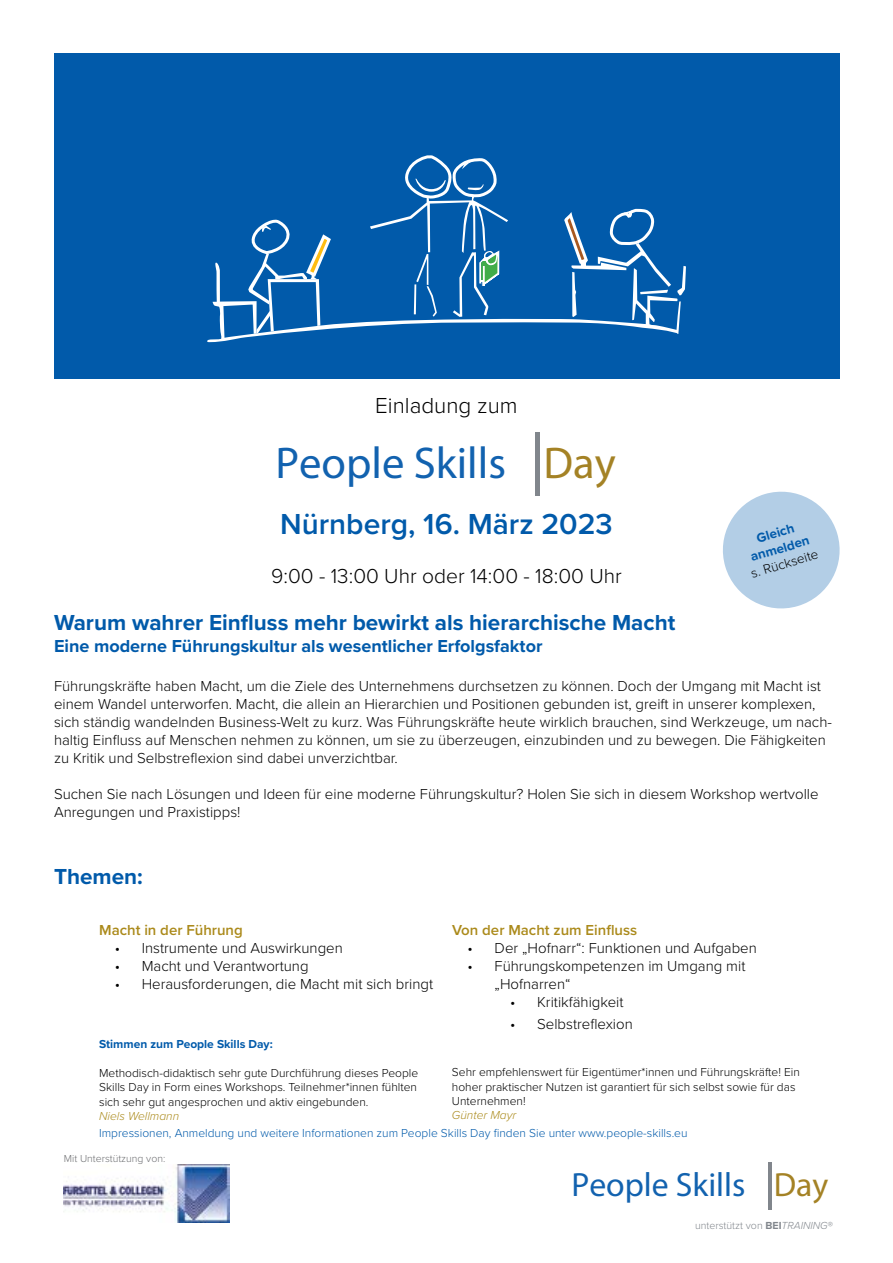
<style>
.page{position:relative;width:893px;height:1263px;background:#fff}
.page>*{position:absolute;margin:0;border:0;box-sizing:border-box;transform-origin:0 0}
.t1{font:44.7px "Myriad Pro";color:#1262af}
.t2{font:33.75px "Myriad Pro";color:#1262af}
.t3{font:600 30px "Proxima Nova";color:#015aaa}
.t4{font:700 22.5px "Proxima Nova";color:#015aaa}
.t5{font:300 22.5px "Proxima Nova";color:#000}
.t6{font:300 21px "Proxima Nova";color:#000}
.t7{font:700 18px "Proxima Nova";color:#015aaa}
.t8{font:300 15px/18px "Proxima Nova";color:#000}
.t9{font:600 15px "Proxima Nova";color:#ab8a1b}
.t10{font:700 13.5px/16.2px "Proxima Nova";color:#015aaa;text-align:center}
.t11{font:300 13.5px "Proxima Nova";color:#000}
.t12{font:300 12px/14.4px "Proxima Nova";color:#000;text-align:justify}
.t13{font:300 12px "Proxima Nova";color:#015aaa}
.t14{font:700 12px "Proxima Nova";color:#015aaa}
.t15{font:italic 300 12px "Proxima Nova";color:#ab8a1b}
.t16{font:300 10.65px "Proxima Nova";color:#81868c}
.t17{font:300 10.5px "Proxima Nova";color:#6d6e71}
.s1{color:#a48225}
.s2{font-weight:700}
.s3{font-style:italic}
</style>
<div class="page">
<div style="left:54px;top:53px;width:786px;height:325px;background:#015aaa"></div>
<svg style="left:207px;top:155px;width:479px;height:188px"></svg>
<svg style="left:723px;top:491px;width:117px;height:118px"></svg>
<img style="left:64px;top:1165px;width:166px;height:58px">
<hr style="left:768px;top:1162px;width:3px;height:47px;background:#81868c">
<hr style="left:536px;top:432px;width:4px;height:64px;background:#81868c">
<h3 class="t5" style="left:375px;top:389px;width:144px">Einladung zum</h3>
<h1 class="t1" style="left:276px;top:435px;width:342px">People Skills <span class="s1">Day</span></h1>
<h3 class="t3" style="left:280px;top:502px;width:334px">Nürnberg, 16. März 2023</h3>
<h3 class="t6" style="left:271px;top:560px;width:352px">9:00 - 13:00 Uhr oder 14:00 - 18:00 Uhr</h3>
<p class="t10" style="left:744px;top:533px;width:62px;rotate:-16deg">Gleich anmelden</p>
<p class="t11" style="left:748px;top:564px;width:71px;rotate:-16deg">s. Rückseite</p>
<h3 class="t4" style="left:54px;top:606px;width:623px">Warum wahrer Einfluss mehr bewirkt als hierarchische Macht</h3>
<p class="t7" style="left:54px;top:632px;width:490px">Eine moderne Führungskultur als wesentlicher Erfolgsfaktor</p>
<p class="t8" style="left:54px;top:676px;width:779px">Führungskräfte haben Macht, um die Ziele des Unternehmens durchsetzen zu können. Doch der Umgang mit Macht ist einem Wandel unterworfen. Macht, die allein an Hierarchien und Positionen gebunden ist, greift in unserer komplexen, sich ständig wandelnden Business-Welt zu kurz. Was Führungskräfte heute wirklich brauchen, sind Werkzeuge, um nach&shy;haltig Einfluss auf Menschen nehmen zu können, um sie zu überzeugen, einzubinden und zu bewegen. Die Fähigkeiten zu Kritik und Selbstreflexion sind dabei unverzichtbar.</p>
<p class="t8" style="left:54px;top:784px;width:766px">Suchen Sie nach Lösungen und Ideen für eine moderne Führungskultur? Holen Sie sich in diesem Workshop wertvolle<br>Anregungen und Praxistipps!</p>
<h3 class="t4" style="left:54px;top:860px;width:90px">Themen:</h3>
<p class="t9" style="left:99px;top:919px;width:145px">Macht in der Führung</p>
<p class="t8" style="left:115px;top:938px;width:230px">• Instrumente und Auswirkungen</p>
<p class="t8" style="left:115px;top:956px;width:195px">• Macht und Verantwortung</p>
<p class="t8" style="left:115px;top:974px;width:320px">• Herausforderungen, die Macht mit sich bringt</p>
<p class="t14" style="left:99px;top:1035px;width:175px">Stimmen zum People Skills Day:</p>
<p class="t12" style="left:99px;top:1065px;width:321px">Methodisch-didaktisch sehr gute Durchführung dieses People Skills Day in Form eines Workshops. Teilnehmer*innen fühlten sich sehr gut angesprochen und aktiv eingebunden.</p>
<p class="t15" style="left:99px;top:1107px;width:82px">Niels Wellmann</p>
<p class="t9" style="left:452px;top:919px;width:187px">Von der Macht zum Einfluss</p>
<p class="t8" style="left:468px;top:938px;width:291px">• Der „Hofnarr“: Funktionen und Aufgaben</p>
<p class="t8" style="left:495px;top:956px;width:252px;text-indent:-27px">• Führungskompetenzen im Umgang mit „Hofnarren“</p>
<p class="t8" style="left:510px;top:992px;width:115px">• Kritikfähigkeit</p>
<p class="t8" style="left:510px;top:1014px;width:124px">• Selbstreflexion</p>
<p class="t12" style="left:452px;top:1064px;width:350px;text-align:left">Sehr empfehlenswert für Eigentümer*innen und Führungskräfte! Ein hoher praktischer Nutzen ist garantiert für sich selbst sowie für das<br>Unternehmen!</p>
<p class="t15" style="left:452px;top:1106px;width:66px">Günter Mayr</p>
<p class="t13" style="left:99px;top:1124px;width:590px">Impressionen, Anmeldung und weitere Informationen zum People Skills Day finden Sie unter www.people-skills.eu</p>
<p class="t17" style="left:64px;top:1150px;width:103px">Mit Unterstützung von:</p>
<h2 class="t2" style="left:571px;top:1164px;width:258px">People Skills <span class="s1">Day</span></h2>
<p class="t16" style="left:695px;top:1217px;width:140px">unterstützt von <span class="s2">BEI</span><span class="s3">TRAINING</span>®</p>
</div>
